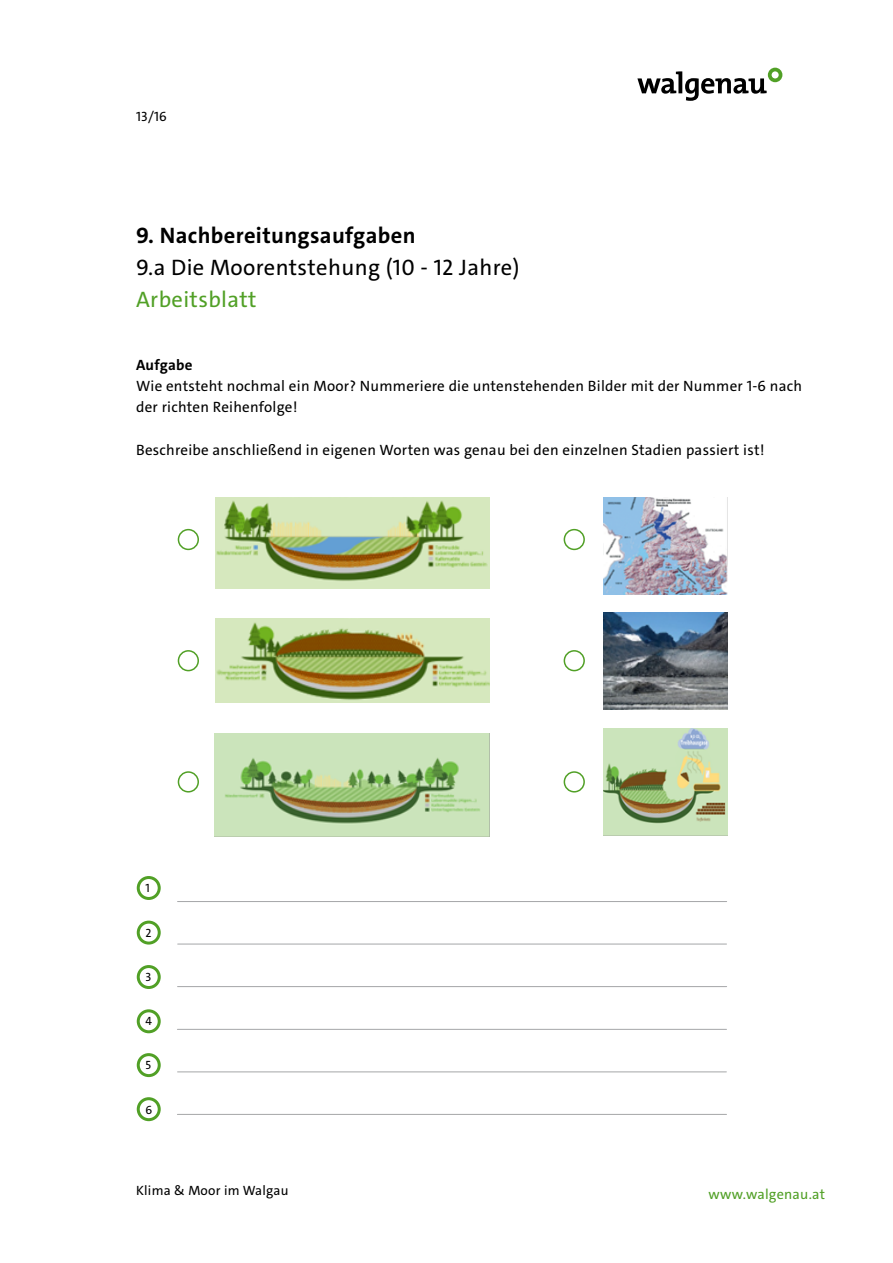
<style>
.page{position:relative;width:893px;height:1263px;background:#fff}
.page>*{position:absolute;margin:0;border:0;box-sizing:border-box;transform-origin:0 0}
.t1{font:22.5px "The Sans";letter-spacing:.015em;color:#000}
.t2{font:700 22.5px "The Sans";letter-spacing:.015em;color:#000}
.t3{font:22.5px "The Sans";letter-spacing:.015em;color:#51a026}
.t4{font:15px/21.3px "The Sans";letter-spacing:.015em;color:#000}
.t5{font:700 15px "The Sans";letter-spacing:.015em;color:#000}
.t6{font:14.25px "The Sans";letter-spacing:.015em;color:#51a026}
.t7{font:13.5px "The Sans";letter-spacing:.015em;color:#000}
.t8{font:12px "The Sans";color:#000}
</style>
<div class="page">
<svg style="left:637px;top:68px;width:145px;height:33px"></svg>
<img style="left:215px;top:498px;width:274px;height:91px">
<div style="left:178px;top:529px;width:21px;height:21px;border:2px solid #51a026;border-radius:50%"></div>
<div style="left:178px;top:650px;width:21px;height:21px;border:2px solid #51a026;border-radius:50%"></div>
<div style="left:178px;top:771px;width:21px;height:21px;border:2px solid #51a026;border-radius:50%"></div>
<img style="left:215px;top:619px;width:274px;height:83px">
<img style="left:215px;top:733px;width:274px;height:104px">
<div style="left:564px;top:529px;width:21px;height:21px;border:2px solid #51a026;border-radius:50%"></div>
<div style="left:564px;top:650px;width:21px;height:21px;border:2px solid #51a026;border-radius:50%"></div>
<div style="left:564px;top:771px;width:21px;height:21px;border:2px solid #51a026;border-radius:50%"></div>
<img style="left:604px;top:498px;width:123px;height:97px">
<img style="left:604px;top:613px;width:123px;height:97px">
<img style="left:603px;top:728px;width:124px;height:108px">
<hr style="left:178px;top:986px;width:549px;height:1px;background:#a9aaac">
<hr style="left:178px;top:943px;width:548px;height:1px;background:#a9aaac">
<hr style="left:178px;top:901px;width:549px;height:1px;background:#a9aaac">
<hr style="left:177px;top:1114px;width:549px;height:1px;background:#a9aaac">
<hr style="left:178px;top:1071px;width:548px;height:1px;background:#a9aaac">
<hr style="left:177px;top:1029px;width:549px;height:1px;background:#a9aaac">
<div style="left:137px;top:876px;width:24px;height:24px;border:3px solid #51a026;border-radius:50%"></div>
<div style="left:137px;top:921px;width:24px;height:23px;border:3px solid #51a026;border-radius:50%"></div>
<div style="left:137px;top:965px;width:24px;height:24px;border:3px solid #51a026;border-radius:50%"></div>
<div style="left:137px;top:1009px;width:24px;height:24px;border:3px solid #51a026;border-radius:50%"></div>
<div style="left:137px;top:1053px;width:24px;height:24px;border:3px solid #51a026;border-radius:50%"></div>
<div style="left:137px;top:1097px;width:24px;height:24px;border:3px solid #51a026;border-radius:50%"></div>
<p class="t7" style="left:136px;top:108px;width:32px">13/16</p>
<h1 class="t2" style="left:136px;top:221px;width:281px">9. Nachbereitungsaufgaben</h1>
<h1 class="t1" style="left:136px;top:253px;width:385px">9.a Die Moorentstehung (10 - 12 Jahre)</h1>
<h1 class="t3" style="left:136px;top:284px;width:122px">Arbeitsblatt</h1>
<p class="t5" style="left:136px;top:355px;width:58px">Aufgabe</p>
<p class="t4" style="left:136px;top:376px;width:668px">Wie entsteht nochmal ein Moor? Nummeriere die untenstehenden Bilder mit der Nummer 1-6 nach der richten Reihenfolge!</p>
<p class="t4" style="left:136px;top:439px;width:630px">Beschreibe anschließend in eigenen Worten was genau bei den einzelnen Stadien passiert ist!</p>
<p class="t8" style="left:146px;top:880px;width:6px">1</p>
<p class="t8" style="left:146px;top:925px;width:8px">2</p>
<p class="t8" style="left:146px;top:969px;width:7px">3</p>
<p class="t8" style="left:146px;top:1013px;width:8px">4</p>
<p class="t8" style="left:146px;top:1057px;width:7px">5</p>
<p class="t8" style="left:146px;top:1102px;width:8px">6</p>
<p class="t7" style="left:136px;top:1182px;width:154px">Klima &amp; Moor im Walgau</p>
<p class="t6" style="left:708px;top:1185px;width:118px">www.walgenau.at</p>
</div>
